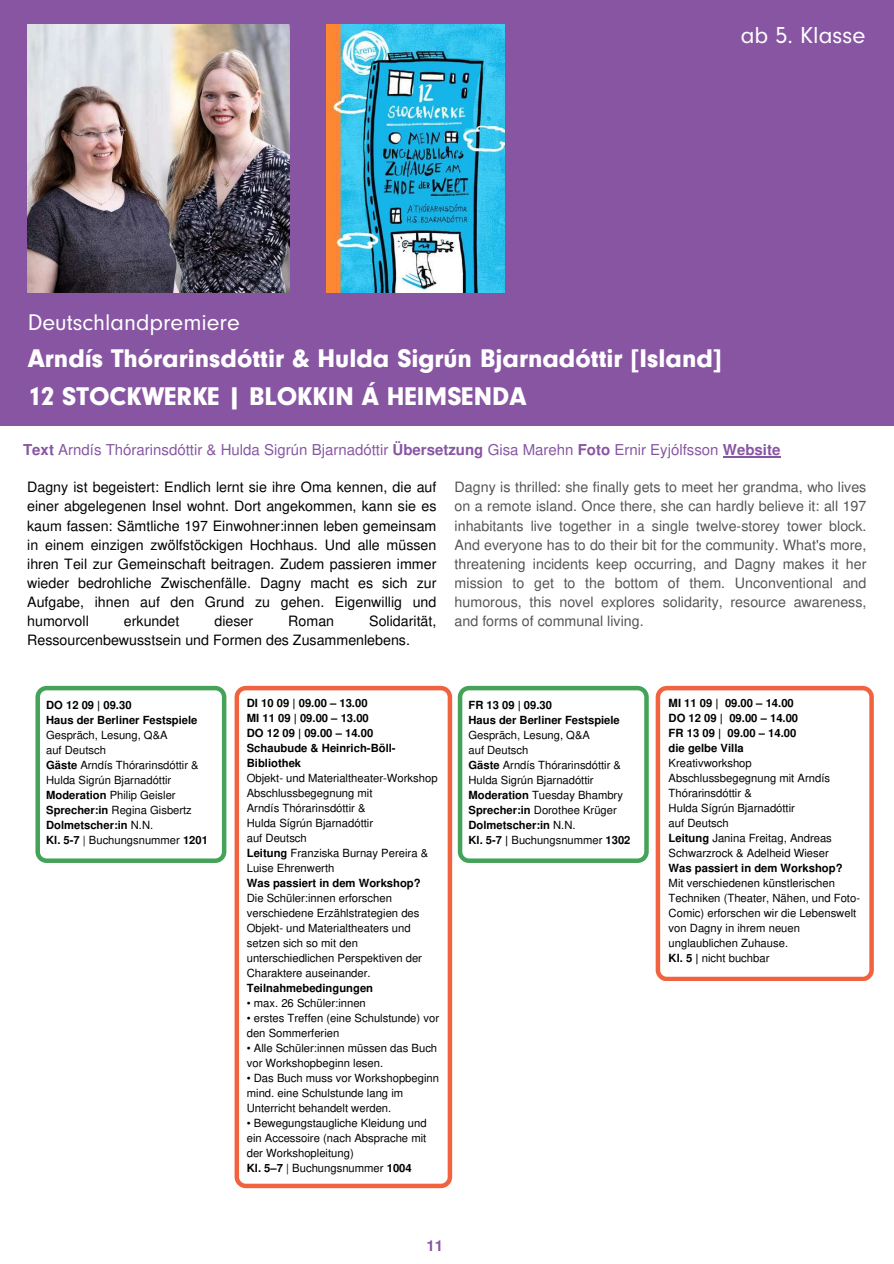
<style>
.page{position:relative;width:894px;height:1264px;background:#fff}
.page>*{position:absolute;margin:0;border:0;box-sizing:border-box;transform-origin:0 0}
.t1{font:900 26.55px/37.2px "Neuzeit Gro";color:#fff}
.t2{font:24px "Neuzeit Gro";color:#fff}
.t3{font:23.55px "Neuzeit Gro";color:#fff}
.t4{font:15px "Nimbus San L";color:#8855a3}
.t5{font:700 15px "Nimbus San L";color:#8855a3}
.t6{font:14.25px/19.2px "Nimbus San L";color:#000;text-align:justify}
.t7{font:14.25px/19.2px "Nimbus San L";color:#545454;text-align:justify}
.t8{font:11.25px/15px "Nimbus San L";color:#000}
.t9{font:700 11.25px/15px "Nimbus San L";color:#000}
.s1{font-weight:700}
</style>
<div class="page">
<svg style="left:234px;top:686px;width:218px;height:501px"></svg>
<svg style="left:457px;top:686px;width:191px;height:176px"></svg>
<svg style="left:655px;top:686px;width:218px;height:294px"></svg>
<div style="left:0;top:0;width:893px;height:426px;background:#8855a3"></div>
<hr style="left:722px;top:456px;width:58px;height:1px;background:#8855a3">
<img style="left:326px;top:24px;width:178px;height:268px">
<img style="left:27px;top:24px;width:262px;height:268px">
<svg style="left:35px;top:686px;width:191px;height:176px"></svg>
<h2 class="t2" style="left:740px;top:22px;width:126px">ab 5. Klasse</h2>
<h3 class="t3" style="left:28px;top:310px;width:213px">Deutschlandpremiere</h3>
<h1 class="t1" style="left:28px;top:340px;width:695px">Arndís Thórarinsdóttir &amp; Hulda Sigrún Bjarnadóttir [Island]<br>12 STOCKWERKE | BLOKKIN Á HEIMSENDA</h1>
<h3 class="t4" style="left:23px;top:439px;width:758px"><span class="s1">Text</span> Arndís Thórarinsdóttir &amp; Hulda Sigrún Bjarnadóttir <span class="s1">Übersetzung</span> Gisa Marehn <span class="s1">Foto</span> Ernir Eyjólfsson <span class="s1">Website</span></h3>
<p class="t6" style="left:27px;top:477px;width:410px">Dagny ist begeistert: Endlich lernt sie ihre Oma kennen, die auf einer abgelegenen Insel wohnt. Dort angekommen, kann sie es kaum fassen: Sämtliche 197 Einwohner:innen leben gemeinsam in einem einzigen zwölfstöckigen Hochhaus. Und alle müssen ihren Teil zur Gemeinschaft beitragen. Zudem passieren immer wieder bedrohliche Zwischenfälle. Dagny macht es sich zur Aufgabe, ihnen auf den Grund zu gehen. Eigenwillig und humorvoll</p>
<p class="t6" style="left:27px;top:611px;width:410px;text-indent:342px">Solidarität,<br>Ressourcenbewusstsein und Formen des Zusammenlebens.</p>
<p class="t6" style="left:124px;top:611px;width:57px">erkundet</p>
<p class="t6" style="left:214px;top:611px;width:40px">dieser</p>
<p class="t6" style="left:288px;top:611px;width:47px">Roman</p>
<p class="t7" style="left:454px;top:477px;width:413px">Dagny is thrilled: she finally gets to meet her grandma, who lives on a remote island. Once there, she can hardly believe it: all 197 inhabitants live together in a single twelve-storey tower block.<br>And everyone has to do their bit for the community. What's more, threatening incidents keep occurring, and Dagny makes it her mission to get to the bottom of them. Unconventional and humorous, this novel explores solidarity, resource awareness, and forms of communal living.</p>
<p class="t9" style="left:46px;top:697px;width:153px">DO 12 09 | 09.30<br>Haus der Berliner Festspiele</p>
<p class="t8" style="left:46px;top:727px;width:163px">Gespräch, Lesung, Q&amp;A<br>auf Deutsch<br><span class="s1">Gäste</span> Arndís Thórarinsdóttir &amp;<br>Hulda Sigrún Bjarnadóttir<br><span class="s1">Moderation</span> Philip Geisler<br><span class="s1">Sprecher:in</span> Regina Gisbertz<br><span class="s1">Dolmetscher:in</span> N.N.<br><span class="s1">Kl. 5-7</span> | Buchungsnummer <span class="s1">1201</span></p>
<p class="t9" style="left:247px;top:695px;width:150px">DI 10 09 | 09.00 – 13.00<br>MI 11 09 | 09.00 – 13.00<br>DO 12 09 | 09.00 – 14.00<br>Schaubude &amp; Heinrich-Böll-<br>Bibliothek</p>
<p class="t8" style="left:247px;top:769px;width:192px">Objekt- und Materialtheater-Workshop<br>Abschlussbegegnung mit<br>Arndís Thórarinsdóttir &amp;<br>Hulda Sígrún Bjarnadóttir<br>auf Deutsch<br><span class="s1">Leitung</span> Franziska Burnay Pereira &amp;<br>Luise Ehrenwerth</p>
<p class="t9" style="left:247px;top:875px;width:175px">Was passiert in dem Workshop?</p>
<p class="t8" style="left:247px;top:889px;width:177px">Die Schüler:innen erforschen verschiedene Erzählstrategien des<br>Objekt- und Materialtheaters und setzen sich so mit den unterschiedlichen Perspektiven der<br>Charaktere auseinander.</p>
<p class="t9" style="left:247px;top:980px;width:128px">Teilnahmebedingungen</p>
<p class="t8" style="left:247px;top:994px;width:120px">• max. 26 Schüler:innen</p>
<p class="t8" style="left:247px;top:1009px;width:194px">• erstes Treffen (eine Schulstunde) vor den Sommerferien</p>
<p class="t8" style="left:247px;top:1039px;width:192px">• Alle Schüler:innen müssen das Buch vor Workshopbeginn lesen.</p>
<p class="t8" style="left:247px;top:1069px;width:194px">• Das Buch muss vor Workshopbeginn mind. eine Schulstunde lang im<br>Unterricht behandelt werden.</p>
<p class="t8" style="left:247px;top:1114px;width:181px">• Bewegungstaugliche Kleidung und ein Accessoire (nach Absprache mit der Workshopleitung)<br><span class="s1">Kl. 5–7</span> | Buchungsnummer <span class="s1">1004</span></p>
<p class="t9" style="left:468px;top:697px;width:153px">FR 13 09 | 09.30<br>Haus der Berliner Festspiele</p>
<p class="t8" style="left:468px;top:727px;width:163px">Gespräch, Lesung, Q&amp;A<br>auf Deutsch<br><span class="s1">Gäste</span> Arndís Thórarinsdóttir &amp;<br>Hulda Sigrún Bjarnadóttir<br><span class="s1">Moderation</span> Tuesday Bhambry<br><span class="s1">Sprecher:in</span> Dorothee Krüger<br><span class="s1">Dolmetscher:in</span> N.N.<br><span class="s1">Kl. 5-7 |</span> Buchungsnummer <span class="s1">1302</span></p>
<p class="t9" style="left:668px;top:695px;width:131px">MI 11 09 | 09.00 – 14.00<br>DO 12 09 | 09.00 – 14.00<br>FR 13 09 | 09.00 – 14.00 die gelbe Villa</p>
<p class="t8" style="left:668px;top:754px;width:165px">Kreativworkshop<br>Abschlussbegegnung mit Arndís<br>Thórarinsdóttir &amp;<br>Hulda Sígrún Bjarnadóttir<br>auf Deutsch<br><span class="s1">Leitung</span> Janina Freitag, Andreas<br>Schwarzrock &amp; Adelheid Wieser</p>
<p class="t9" style="left:668px;top:860px;width:175px">Was passiert in dem Workshop?</p>
<p class="t8" style="left:668px;top:874px;width:193px">Mit verschiedenen künstlerischen<br>Techniken (Theater, Nähen, und Foto-<br>Comic) erforschen wir die Lebenswelt von Dagny in ihrem neuen unglaublichen Zuhause.<br><span class="s1">Kl. 5 |</span> nicht buchbar</p>
<h3 class="t5" style="left:426px;top:1234px;width:18px">11</h3>
</div>
